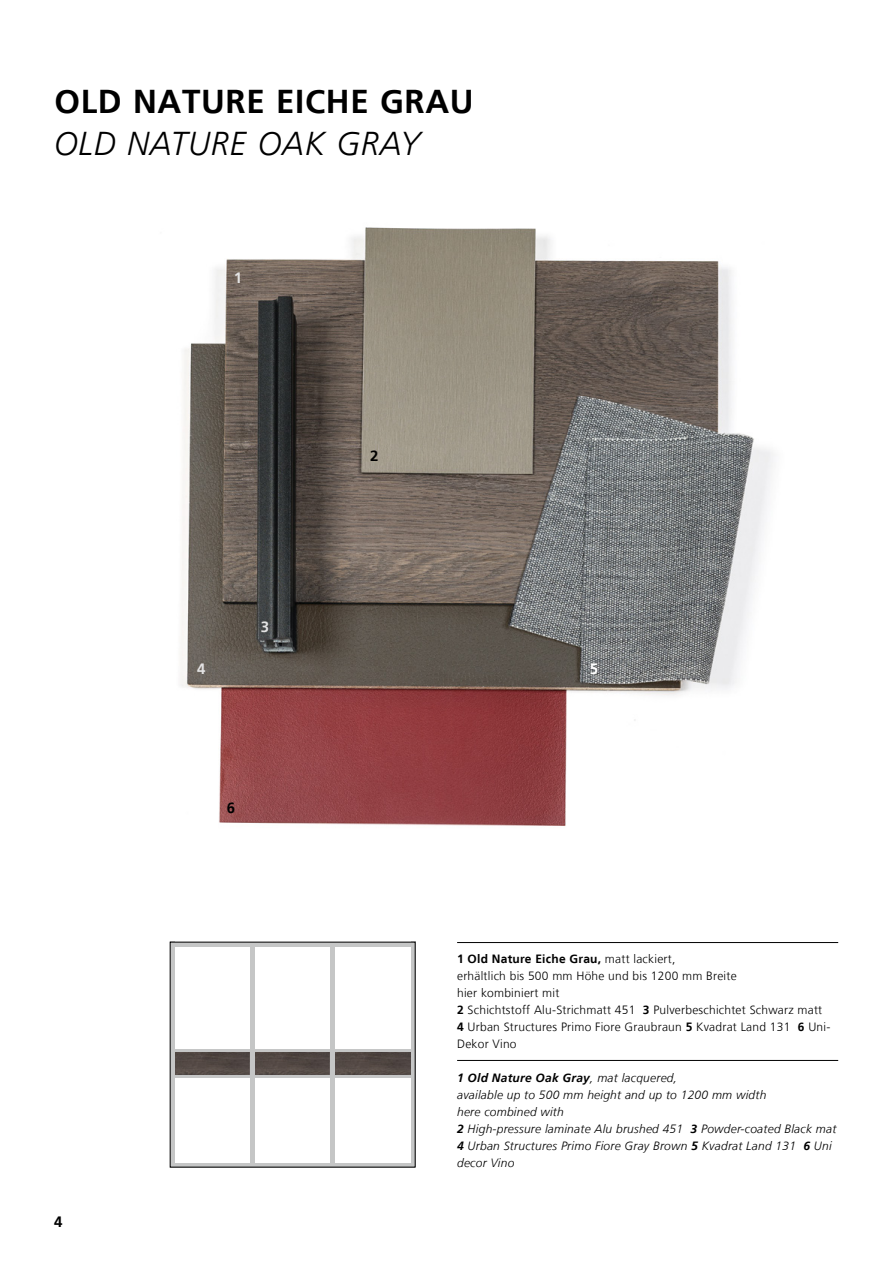
<style>
.page{position:relative;width:893px;height:1263px;background:#fff}
.page>*{position:absolute;margin:0;border:0;box-sizing:border-box;transform-origin:0 0}
.t1{font:700 33px "Frutiger LT";letter-spacing:.02em;color:#000}
.t2{font:italic 300 33px "Frutiger LT";letter-spacing:.02em;color:#000}
.t3{font:700 15px "Frutiger LT";color:#000}
.t4{font:700 15px "Frutiger LT";color:#e3e3e3}
.t5{font:700 15px "Frutiger LT";color:#fff}
.t6{font:300 12px/17px "Frutiger LT";letter-spacing:.02em;color:#000}
.t7{font:italic 300 12px/17px "Frutiger LT";letter-spacing:.02em;color:#000}
.s1{font-weight:700}
</style>
<div class="page">
<hr style="left:457px;top:942px;width:381px;height:1px;background:#000">
<hr style="left:457px;top:1060px;width:381px;height:1px;background:#000">
<img style="left:180px;top:227px;width:594px;height:599px">
<img style="left:335px;top:1051px;width:76px;height:24px">
<img style="left:255px;top:1051px;width:76px;height:24px">
<img style="left:174px;top:1051px;width:76px;height:24px">
<hr style="left:170px;top:1048px;width:245px;height:3px;background:#c5c6c6">
<hr style="left:171px;top:1075px;width:244px;height:3px;background:#c5c6c6">
<svg style="left:170px;top:942px;width:245px;height:4px"></svg>
<svg style="left:170px;top:1163px;width:245px;height:4px"></svg>
<div style="left:250px;top:942px;width:5px;height:224px;background:#c5c6c6"></div>
<hr style="left:331px;top:944px;width:4px;height:222px;background:#c5c6c6">
<svg style="left:411px;top:942px;width:4px;height:225px"></svg>
<svg style="left:170px;top:942px;width:4px;height:225px"></svg>
<h1 class="t1" style="left:54px;top:82px;width:421px">OLD NATURE EICHE GRAU</h1>
<h1 class="t2" style="left:54px;top:125px;width:368px">OlD na ture oa k gray</h1>
<p class="t3" style="left:54px;top:1213px;width:10px">4</p>
<p class="t4" style="left:234px;top:269px;width:10px">1</p>
<p class="t4" style="left:197px;top:660px;width:10px">4</p>
<p class="t4" style="left:261px;top:617px;width:10px">3</p>
<p class="t3" style="left:227px;top:799px;width:10px">6</p>
<p class="t3" style="left:370px;top:447px;width:10px">2</p>
<p class="t5" style="left:590px;top:660px;width:10px">5</p>
<p class="t6" style="left:457px;top:951px;width:375px"><span class="s1">1 OLD NATURE EICHE GRAU,</span> matt lackiert,<br>erhältlich bis 500 mm Höhe und bis 1200 mm Breite<br>hier kombiniert mit<br><span class="s1">2</span> Schichtstoff Alu-Strichmatt 451 <span class="s1">3</span> Pulverbeschichtet Schwarz matt <span class="s1">4</span> Urban Structures Primo Fiore Graubraun <span class="s1">5</span> Kvadrat Land 131 <span class="s1">6</span> Uni-Dekor Vino</p>
<p class="t7" style="left:457px;top:1070px;width:381px"><span class="s1">1 Old Nature Oak Gray</span>, mat lacquered,<br>available up to 500 mm height and up to 1200 mm width<br>here combined with<br><span class="s1">2</span> High-pressure laminate Alu brushed 451 <span class="s1">3</span> Powder-coated Black mat <span class="s1">4</span> Urban Structures Primo Fiore Gray Brown <span class="s1">5</span> Kvadrat Land 131 <span class="s1">6</span> Uni decor Vino</p>
</div>
